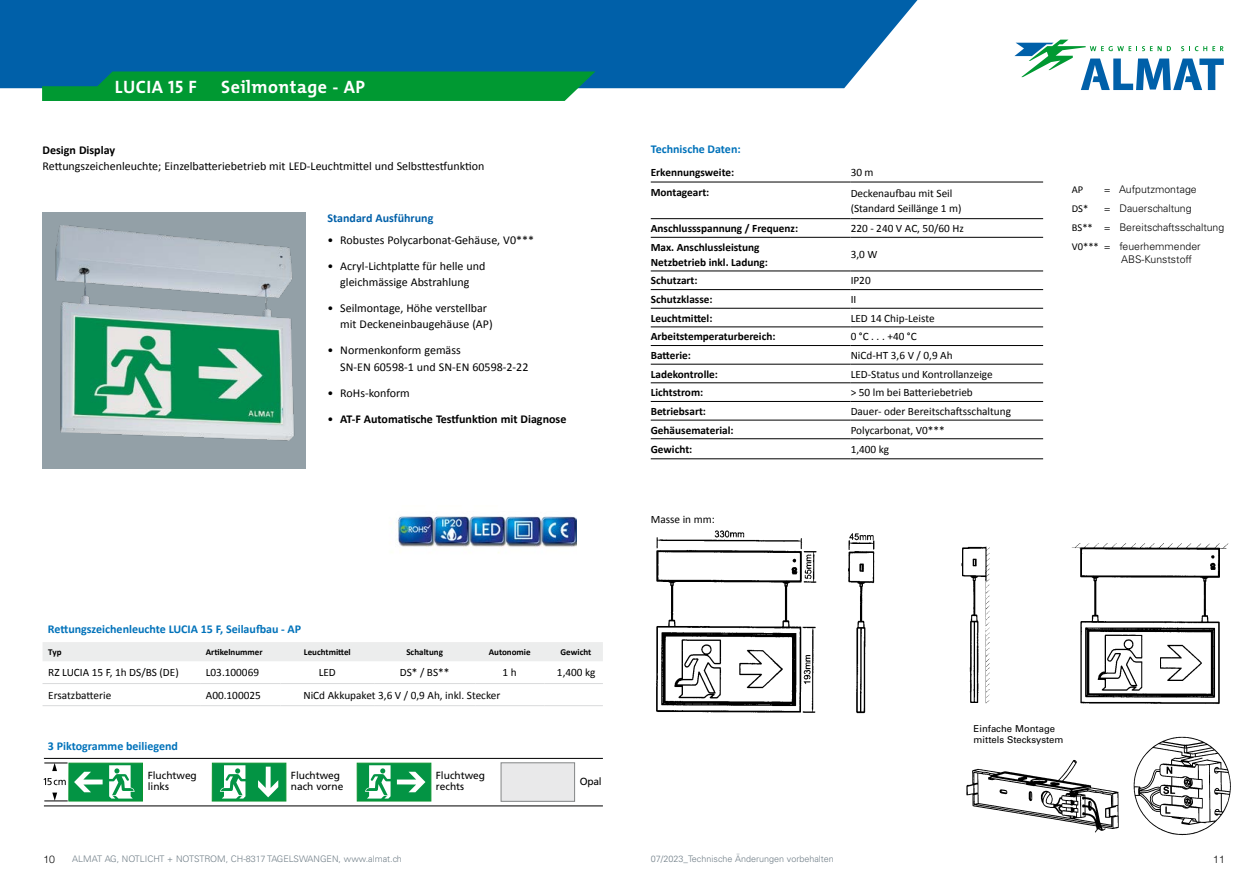
<style>
.page{position:relative;width:1259px;height:893px;background:#fff}
.page>*{position:absolute;margin:0;border:0;box-sizing:border-box;transform-origin:0 0}
.t1{font:700 18px "The Mix";letter-spacing:.025em;color:#fff}
.t2{font:12px/16.2px "Calibri";color:#000}
.t3{font:700 12px "Calibri";color:#0072ba}
.t4{font:700 12px "Calibri";color:#000}
.t5{font:700 12px "Calibri";color:#0060a9}
.t6{font:11.25px/15px "Calibri";color:#000}
.t7{font:700 11.25px/15px "Calibri";color:#000}
.t8{font:300 10.5px/18.9px "Univers LT Std";color:#000}
.t9{font:10.5px "Calibri";color:#000}
.t10{font:300 10.5px "Helvetica Neue LT Std";color:#000}
.t11{font:10.35px/11.2px "Frutiger";color:#000}
.t12{font:9.45px/11.4px "Univers LT Std";color:#000}
.t13{font:300 9px "Univers LT Std";color:#707e87}
.t14{font:700 9px "Calibri";color:#000}
.s1{font-family:"The Mix Bold Caps";font-weight:400}
.s2{font-weight:400}
.s3{font-family:"Calibri";font-weight:400}
</style>
<div class="page">
<div style="left:0;top:0;width:918px;height:88px;background:#0060a9"></div>
<svg style="left:42px;top:71px;width:553px;height:30px;background:#04963f"></svg>
<svg style="left:1014px;top:40px;width:209px;height:50px"></svg>
<div style="left:43px;top:213px;width:263px;height:256px;background:#93a0a7"></div>
<img style="left:55px;top:225px;width:240px;height:216px">
<div style="left:501px;top:763px;width:73px;height:38px;background:#e9e9ea"></div>
<div style="left:501px;top:763px;width:74px;height:38px;border:1px solid #848687"></div>
<div style="left:212px;top:763px;width:74px;height:38px;background:#039444"></div>
<div style="left:212px;top:763px;width:74px;height:38px;border:1px solid #0b9430"></div>
<svg style="left:258px;top:767px;width:20px;height:30px"></svg>
<div style="left:357px;top:763px;width:74px;height:38px;background:#039444"></div>
<div style="left:357px;top:763px;width:74px;height:38px;border:1px solid #0b9430"></div>
<svg style="left:397px;top:772px;width:28px;height:20px"></svg>
<svg style="left:44px;top:763px;width:24px;height:8px"></svg>
<svg style="left:44px;top:793px;width:24px;height:9px"></svg>
<svg style="left:44px;top:778px;width:22px;height:7px"></svg>
<div style="left:69px;top:763px;width:73px;height:38px;background:#039444"></div>
<div style="left:69px;top:763px;width:74px;height:38px;border:1px solid #0b9430"></div>
<svg style="left:74px;top:772px;width:29px;height:20px"></svg>
<hr style="left:44px;top:758px;width:559px;height:1px;background:#000">
<hr style="left:44px;top:805px;width:559px;height:1px;background:#000">
<svg style="left:109px;top:765px;width:26px;height:33px"></svg>
<svg style="left:220px;top:765px;width:25px;height:33px"></svg>
<svg style="left:365px;top:765px;width:25px;height:33px"></svg>
<div style="left:43px;top:642px;width:560px;height:19px;background:#eceded"></div>
<hr style="left:43px;top:683px;width:157px;height:1px;background:#d9dadb">
<hr style="left:200px;top:683px;width:80px;height:1px;background:#d9dadb">
<hr style="left:280px;top:683px;width:94px;height:1px;background:#d9dadb">
<hr style="left:374px;top:683px;width:101px;height:1px;background:#d9dadb">
<hr style="left:475px;top:683px;width:69px;height:1px;background:#d9dadb">
<hr style="left:544px;top:683px;width:59px;height:1px;background:#d9dadb">
<hr style="left:43px;top:705px;width:157px;height:1px;background:#d9dadb">
<hr style="left:200px;top:705px;width:80px;height:1px;background:#d9dadb">
<hr style="left:280px;top:705px;width:94px;height:1px;background:#d9dadb">
<hr style="left:374px;top:705px;width:101px;height:1px;background:#d9dadb">
<hr style="left:475px;top:705px;width:69px;height:1px;background:#d9dadb">
<hr style="left:544px;top:705px;width:59px;height:1px;background:#d9dadb">
<img style="left:398px;top:516px;width:178px;height:37px">
<hr style="left:651px;top:182px;width:199px;height:1px;background:#000">
<hr style="left:850px;top:182px;width:193px;height:1px;background:#000">
<hr style="left:651px;top:218px;width:199px;height:1px;background:#000">
<hr style="left:850px;top:218px;width:193px;height:1px;background:#000">
<hr style="left:651px;top:237px;width:199px;height:1px;background:#000">
<hr style="left:850px;top:237px;width:193px;height:1px;background:#000">
<hr style="left:651px;top:271px;width:199px;height:1px;background:#000">
<hr style="left:850px;top:271px;width:193px;height:1px;background:#000">
<hr style="left:651px;top:289px;width:199px;height:1px;background:#000">
<hr style="left:850px;top:289px;width:193px;height:1px;background:#000">
<hr style="left:651px;top:308px;width:199px;height:1px;background:#000">
<hr style="left:850px;top:308px;width:193px;height:1px;background:#000">
<hr style="left:651px;top:327px;width:199px;height:1px;background:#000">
<hr style="left:850px;top:327px;width:193px;height:1px;background:#000">
<hr style="left:651px;top:345px;width:199px;height:1px;background:#000">
<hr style="left:850px;top:345px;width:193px;height:1px;background:#000">
<hr style="left:651px;top:364px;width:199px;height:1px;background:#000">
<hr style="left:850px;top:364px;width:193px;height:1px;background:#000">
<hr style="left:651px;top:383px;width:199px;height:1px;background:#000">
<hr style="left:850px;top:383px;width:193px;height:1px;background:#000">
<hr style="left:651px;top:401px;width:199px;height:1px;background:#000">
<hr style="left:850px;top:401px;width:193px;height:1px;background:#000">
<hr style="left:651px;top:420px;width:199px;height:1px;background:#000">
<hr style="left:850px;top:420px;width:193px;height:1px;background:#000">
<hr style="left:651px;top:438px;width:199px;height:1px;background:#000">
<hr style="left:850px;top:438px;width:193px;height:1px;background:#000">
<hr style="left:651px;top:459px;width:199px;height:1px;background:#000">
<hr style="left:850px;top:459px;width:193px;height:1px;background:#000">
<img style="left:961px;top:543px;width:268px;height:161px">
<img style="left:656px;top:530px;width:219px;height:184px">
<img style="left:966px;top:736px;width:265px;height:100px">
<h1 class="t1" style="left:115px;top:71px;width:84px">LUCIA <span class="s1">15</span> F</h1>
<h1 class="t1" style="left:221px;top:71px;width:145px">Seilmontage - AP</h1>
<p class="t4" style="left:43px;top:142px;width:74px">Design Display</p>
<p class="t2" style="left:43px;top:158px;width:443px">Rettungszeichenleuchte; Einzelbatteriebetrieb mit LED-Leuchtmittel und Selbsttestfunktion</p>
<p class="t5" style="left:327px;top:210px;width:107px">Standard Ausführung</p>
<p class="t2" style="left:327px;top:232px;width:208px">• Robustes Polycarbonat-Gehäuse, V0***</p>
<p class="t2" style="left:327px;top:258px;width:159px;text-align:center">• Acryl-Lichtplatte für helle und gleichmässige Abstrahlung</p>
<p class="t2" style="left:340px;top:300px;width:154px;text-indent:-13px">• Seilmontage, Höhe verstellbar mit Deckeneinbaugehäuse (AP)</p>
<p class="t2" style="left:340px;top:342px;width:190px;text-indent:-13px">• Normenkonform gemäss<br>SN-EN 60598-1 und SN-EN 60598-2-22</p>
<p class="t2" style="left:327px;top:385px;width:84px">• RoHs-konform</p>
<p class="t4" style="left:327px;top:411px;width:240px"><span class="s2">•</span> AT-F Automatische Testfunktion mit Diagnose</p>
<p class="t3" style="left:48px;top:622px;width:255px">Rettungszeichenleuchte LUCIA 15 F, Seilaufbau - AP</p>
<p class="t14" style="left:48px;top:646px;width:15px">Typ</p>
<p class="t14" style="left:206px;top:646px;width:58px">Artikelnummer</p>
<p class="t14" style="left:304px;top:646px;width:48px">Leuchtmittel</p>
<p class="t14" style="left:406px;top:646px;width:38px">Schaltung</p>
<p class="t14" style="left:489px;top:646px;width:43px">Autonomie</p>
<p class="t14" style="left:560px;top:646px;width:32px">Gewicht</p>
<p class="t6" style="left:48px;top:665px;width:132px">RZ LUCIA 15 F, 1h DS/BS (DE)</p>
<p class="t6" style="left:206px;top:665px;width:55px">L03.100069</p>
<p class="t6" style="left:319px;top:665px;width:19px">LED</p>
<p class="t6" style="left:400px;top:665px;width:51px">DS* / BS**</p>
<p class="t6" style="left:502px;top:665px;width:16px">1 h</p>
<p class="t6" style="left:557px;top:665px;width:40px">1,400 kg</p>
<p class="t6" style="left:48px;top:687px;width:65px">Ersatzbatterie</p>
<p class="t6" style="left:206px;top:687px;width:56px">A00.100025</p>
<p class="t6" style="left:303px;top:687px;width:198px">NiCd Akkupaket 3,6 V / 0,9 Ah, inkl. Stecker</p>
<p class="t3" style="left:48px;top:738px;width:132px">3 Piktogramme beiliegend</p>
<p class="t11" style="left:148px;top:770px;width:51px">Fluchtweg links</p>
<p class="t11" style="left:291px;top:770px;width:54px">Fluchtweg nach vorne</p>
<p class="t11" style="left:436px;top:770px;width:51px">Fluchtweg rechts</p>
<p class="t11" style="left:580px;top:776px;width:23px">Opal</p>
<p class="t3" style="left:651px;top:141px;width:91px">Technische Daten:</p>
<p class="t7" style="left:651px;top:165px;width:85px">Erkennungsweite:</p>
<p class="t6" style="left:850px;top:165px;width:24px">30 m</p>
<p class="t7" style="left:651px;top:184px;width:60px">Montageart:</p>
<p class="t6" style="left:850px;top:186px;width:112px">Deckenaufbau mit Seil (Standard Seillänge 1 m)</p>
<p class="t7" style="left:651px;top:221px;width:149px">Anschlussspannung / Frequenz:</p>
<p class="t6" style="left:850px;top:221px;width:115px">220 - 240 V AC, 50/60 Hz</p>
<p class="t7" style="left:651px;top:240px;width:119px">Max. Anschlussleistung<br>Netzbetrieb inkl. Ladung:</p>
<p class="t6" style="left:850px;top:247px;width:28px">3,0 W</p>
<p class="t7" style="left:651px;top:273px;width:48px">Schutzart:</p>
<p class="t6" style="left:850px;top:273px;width:22px">IP20</p>
<p class="t7" style="left:651px;top:292px;width:63px">Schutzklasse:</p>
<p class="t6" style="left:850px;top:292px;width:7px">II</p>
<p class="t7" style="left:651px;top:310px;width:63px">Leuchtmittel:</p>
<p class="t6" style="left:850px;top:311px;width:85px">LED 14 Chip-Leiste</p>
<p class="t7" style="left:651px;top:329px;width:126px">Arbeitstemperaturbereich:</p>
<p class="t6" style="left:850px;top:329px;width:68px">0 °C . . . +40 °C</p>
<p class="t7" style="left:651px;top:348px;width:42px">Batterie:</p>
<p class="t6" style="left:850px;top:348px;width:103px">NiCd-HT 3,6 V / 0,9 Ah</p>
<p class="t7" style="left:651px;top:366px;width:69px">Ladekontrolle:</p>
<p class="t6" style="left:850px;top:366px;width:144px">LED-Status und Kontrollanzeige</p>
<p class="t7" style="left:651px;top:385px;width:54px">Lichtstrom:</p>
<p class="t6" style="left:850px;top:385px;width:124px">&gt; 50 lm bei Batteriebetrieb</p>
<p class="t7" style="left:651px;top:404px;width:57px">Betriebsart:</p>
<p class="t6" style="left:850px;top:404px;width:162px">Dauer- oder Bereitschaftsschaltung</p>
<p class="t7" style="left:651px;top:422px;width:84px">Gehäusematerial:</p>
<p class="t6" style="left:850px;top:422px;width:96px">Polycarbonat, V0***</p>
<p class="t7" style="left:651px;top:442px;width:43px">Gewicht:</p>
<p class="t6" style="left:850px;top:442px;width:40px">1,400 kg</p>
<p class="t6" style="left:651px;top:512px;width:65px">Masse in mm:</p>
<p class="t9" style="left:1071px;top:183px;width:13px">AP</p>
<p class="t8" style="left:1103px;top:180px;width:94px">= Aufputzmontage</p>
<p class="t9" style="left:1071px;top:202px;width:18px">DS*</p>
<p class="t8" style="left:1071px;top:199px;width:154px;text-indent:32px">= Dauerschaltung<br><span class="s3">BS**</span> = Bereitschaftsschaltung<br><span class="s3">V0***</span> = feuerhemmender</p>
<p class="t8" style="left:1121px;top:250px;width:73px">ABS-Kunststoff</p>
<p class="t12" style="left:973px;top:723px;width:91px">Einfache Montage mittels Stecksystem</p>
<p class="t10" style="left:43px;top:852px;width:13px">10</p>
<p class="t13" style="left:72px;top:854px;width:331px">ALMAT AG, NOTLICHT + NOTSTROM, CH-8317 TAGELSWANGEN, www.almat.ch</p>
<p class="t13" style="left:651px;top:853px;width:184px">07/2023_Technische Änderungen vorbehalten</p>
<p class="t10" style="left:1213px;top:852px;width:13px">11</p>
</div>
